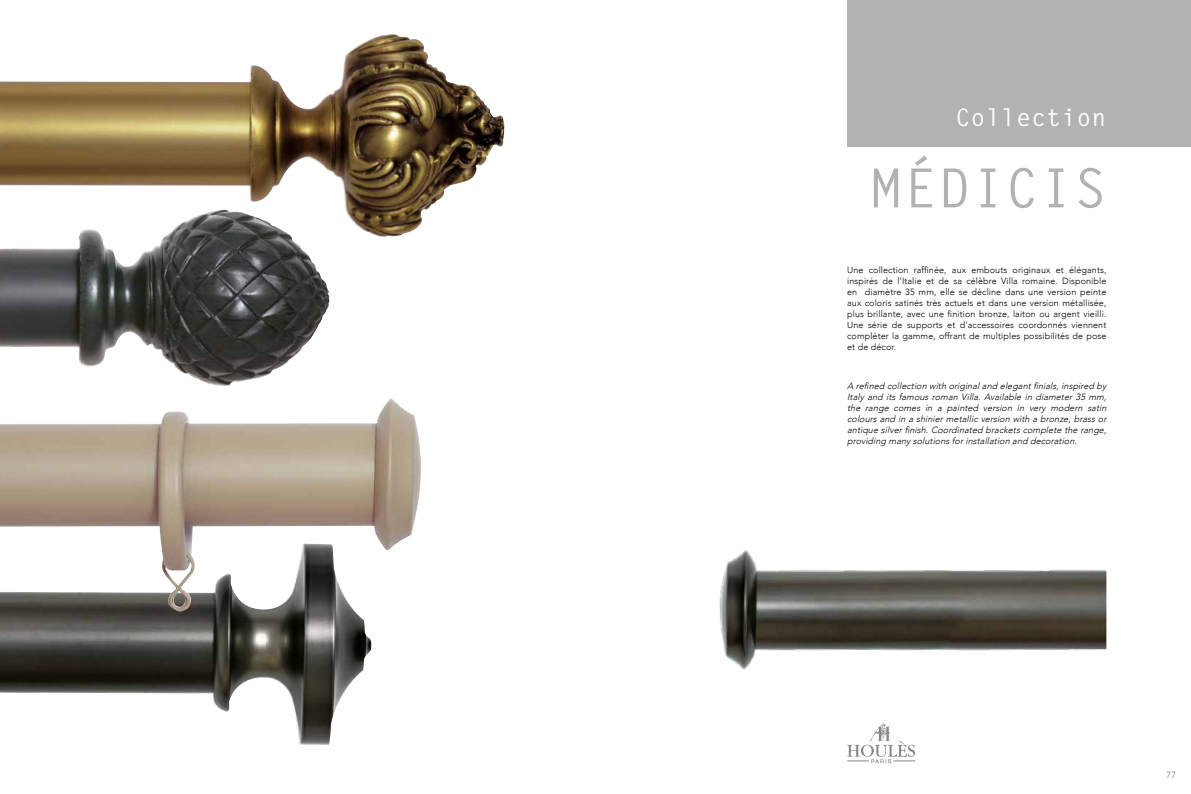
<style>
.page{position:relative;width:1191px;height:794px;background:#fff}
.page>*{position:absolute;margin:0;border:0;box-sizing:border-box;transform-origin:0 0}
.t1{font:700 54px "Letter Gothic Std";letter-spacing:.03em;color:#b3b2b2}
.t2{font:700 24px "Letter Gothic Std";letter-spacing:.03em;color:#fff}
.t3{font:300 9px/11px "Avenir";letter-spacing:.01em;color:#000;text-align:justify}
.t4{font:italic 300 9px/11px "Avenir";color:#000;text-align:justify}
.t5{font:300 9px "Avenir";color:#706f6f}
</style>
<div class="page">
<div style="left:847px;top:0;width:344px;height:147px;background:#b3b2b2"></div>
<img style="left:719px;top:550px;width:387px;height:120px">
<img style="left:0;top:35px;width:504px;height:202px">
<img style="left:0;top:614px;width:371px;height:131px">
<img style="left:0;top:210px;width:330px;height:176px">
<svg style="left:847px;top:723px;width:68px;height:40px"></svg>
<img style="left:0;top:400px;width:421px;height:214px">
<h2 class="t2" style="left:956px;top:103px;width:152px">Collection</h2>
<h1 class="t1" style="left:869px;top:155px;width:238px">MÉDICIS</h1>
<p class="t3" style="left:847px;top:264px;width:261px">Une collection raffinée, aux embouts originaux et élégants, inspirés de l’Italie et de sa célèbre Villa romaine. Disponible en diamètre 35 mm, elle se décline dans une version peinte aux coloris satinés très actuels et dans une version métallisée, plus brillante, avec une finition bronze, laiton ou argent vieilli.<br>Une série de supports et d’accessoires coordonnés viennent compléter la gamme, offrant de multiples possibilités de pose et de décor.</p>
<p class="t4" style="left:847px;top:381px;width:263px">A refined collection with originaland elegantfinials,inspired by Italy and its famous roman Villa. Available in diameter 35 mm, the range comes in a painted version in very modern satin colours and in a shinier metallic version with a bronze, brass or antique silver finish. Coordinated brackets complete the range, providing many solutionsforinstallation and decoration.</p>
<p class="t5" style="left:1166px;top:770px;width:11px">77</p>
</div>
